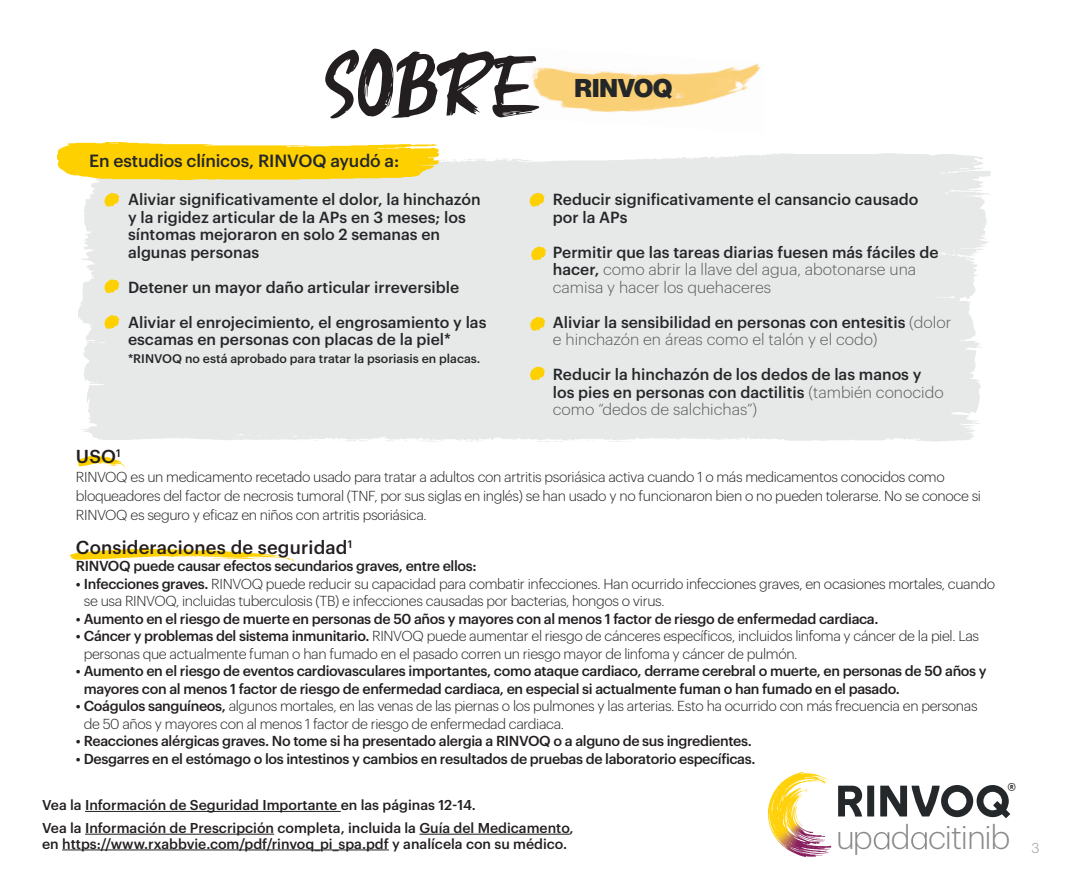
<style>
.page{position:relative;width:1071px;height:882px;background:#fff}
.page>*{position:absolute;margin:0;border:0;box-sizing:border-box;transform-origin:0 0}
.t1{font:84px "Upa Handwriting Latin";letter-spacing:-.03em;color:#231f20}
.t2{font:300 32.55px "Graphik";letter-spacing:-.035em;color:#8a8a8c}
.t3{font:900 25.2px "Neue Haas Display";color:#242729}
.t4{font:500 18.38px "Graphik";letter-spacing:.01em;color:#231f20}
.t5{font:500 18.03px "Graphik";color:#24272a;scale:.93 1}
.t6{font:500 17.32px "Graphik";letter-spacing:-.01em;color:#242729}
.t7{font:500 15.75px/17.5px "Graphik";color:#242729}
.t8{font:300 15.75px/17.5px "Graphik";color:#58595b}
.t9{font:300 14.17px/17.5px "Graphik";letter-spacing:-.025em;color:#231f20}
.t10{font:500 14.17px/17.5px "Graphik";letter-spacing:-.025em;color:#231f20}
.t11{font:500 14px/22.8px "Graphik";color:#231f20}
.t12{font:300 14px "Graphik";color:#949698}
.t13{font:500 12.25px "Graphik";color:#242729}
.s1{font-weight:500;color:#242729}
.s2{font-weight:300;color:#58595b}
.s3{font-weight:500}
</style>
<div class="page">
<div style="left:79px;top:153px;width:911px;height:289px;background:#e7e8e8"></div>
<img style="left:58px;top:142px;width:381px;height:37px">
<svg style="left:78px;top:456px;width:47px;height:12px"></svg>
<svg style="left:69px;top:549px;width:225px;height:12px"></svg>
<hr style="left:85px;top:811px;width:256px;height:1px;background:#231f20">
<hr style="left:85px;top:834px;width:189px;height:1px;background:#231f20">
<hr style="left:419px;top:834px;width:151px;height:1px;background:#231f20">
<hr style="left:62px;top:850px;width:327px;height:1px;background:#231f20">
<svg style="left:104px;top:193px;width:15px;height:14px"></svg>
<svg style="left:104px;top:279px;width:15px;height:14px"></svg>
<svg style="left:104px;top:315px;width:15px;height:14px"></svg>
<svg style="left:531px;top:247px;width:15px;height:13px"></svg>
<svg style="left:530px;top:367px;width:15px;height:13px"></svg>
<svg style="left:530px;top:193px;width:14px;height:14px"></svg>
<img style="left:531px;top:64px;width:230px;height:49px">
<svg style="left:530px;top:317px;width:15px;height:14px"></svg>
<div style="left:867px;top:786px;width:7px;height:30px;background:#25282a"></div>
<svg style="left:880px;top:785px;width:130px;height:33px"></svg>
<svg style="left:838px;top:786px;width:24px;height:31px"></svg>
<img style="left:768px;top:772px;width:36px;height:56px">
<svg style="left:874px;top:832px;width:15px;height:18px"></svg>
<svg style="left:911px;top:832px;width:16px;height:18px"></svg>
<h1 class="t1" style="left:324px;top:33px;width:218px">SOBRE</h1>
<h3 class="t3" style="left:575px;top:74px;width:99px">RINVOQ</h3>
<p class="t6" style="left:89px;top:148px;width:311px">En estudios clínicos, RINVOQ ayudó a:</p>
<p class="t7" style="left:128px;top:190px;width:354px">Aliviar significativamente el dolor, la hinchazón y la rigidez articular de la APs en 3 meses; los síntomas mejoraron en solo 2 semanas en algunas personas</p>
<p class="t7" style="left:128px;top:277px;width:333px">Detener un mayor daño articular irreversible</p>
<p class="t7" style="left:128px;top:312px;width:360px">Aliviar el enrojecimiento, el engrosamiento y las escamas en personas con placas de la piel*</p>
<p class="t13" style="left:128px;top:349px;width:354px">*RINVOQ no está aprobado para tratar la psoriasis en placas.</p>
<p class="t7" style="left:553px;top:190px;width:367px">Reducir significativamente el cansancio causado por la APs</p>
<p class="t8" style="left:553px;top:242px;width:387px"><span class="s1">Permitir que las tareas diarias fuesen más fáciles de hacer,</span> como abrir la llave del agua, abotonarse una camisa y hacer los quehaceres</p>
<p class="t7" style="left:553px;top:312px;width:400px">Aliviar la sensibilidad en personas con entesitis <span class="s2">(dolor e hinchazón en áreas como el talón y el codo)</span></p>
<p class="t7" style="left:553px;top:365px;width:392px">Reducir la hinchazón de los dedos de las manos y los pies en personas con dactilitis <span class="s2">(también conocido como “dedos de salchichas”)</span></p>
<p class="t4" style="left:76px;top:442px;width:46px">USO<sup>1</sup></p>
<p class="t9" style="left:76px;top:466px;width:907px;line-height:19.2px">RINVOQ es un medicamento recetado usado para tratar a adultos con artritis psoriásica activa cuando 1 o más medicamentos conocidos como bloqueadores del factor de necrosis tumoral (TNF, por sus siglas en inglés) se han usado y no funcionaron bien o no pueden tolerarse. No se conoce si<br>RINVOQ es seguro y eficaz en niños con artritis psoriásica.</p>
<p class="t4" style="left:76px;top:533px;width:278px">Consideraciones de seguridad<sup>1</sup></p>
<p class="t10" style="left:76px;top:556px;width:402px">RINVOQ puede causar efectos secundarios graves, entre ellos:</p>
<p class="t9" style="left:84px;top:574px;width:913px;text-indent:-8px"><span class="s3">• Infecciones graves.</span> RINVOQ puede reducir su capacidad para combatir infecciones. Han ocurrido infecciones graves, en ocasiones mortales, cuando se usa RINVOQ, incluidas tuberculosis (TB) e infecciones causadas por bacterias, hongos o virus.</p>
<p class="t10" style="left:76px;top:609px;width:804px">• Aumento en el riesgo de muerte en personas de 50 años y mayores con al menos 1 factor de riesgo de enfermedad cardiaca.</p>
<p class="t9" style="left:84px;top:626px;width:897px;text-indent:-8px"><span class="s3">• Cáncer y problemas del sistema inmunitario.</span> RINVOQ puede aumentar el riesgo de cánceres específicos, incluidos linfoma y cáncer de la piel. Las personas que actualmente fuman o han fumado en el pasado corren un riesgo mayor de linfoma y cáncer de pulmón.</p>
<p class="t10" style="left:84px;top:661px;width:904px;text-indent:-8px">• Aumento en el riesgo de eventos cardiovasculares importantes, como ataque cardiaco, derrame cerebral o muerte, en personas de 50 años y mayores con al menos 1 factor de riesgo de enfermedad cardiaca, en especial si actualmente fuman o han fumado en el pasado.</p>
<p class="t9" style="left:84px;top:696px;width:895px;text-indent:-8px"><span class="s3">• Coágulos sanguíneos,</span> algunos mortales, en las venas de las piernas o los pulmones y las arterias. Esto ha ocurrido con más frecuencia en personas de 50 años y mayores con al menos 1 factor de riesgo de enfermedad cardiaca.</p>
<p class="t10" style="left:76px;top:731px;width:678px">• Reacciones alérgicas graves. No tome si ha presentado alergia a RINVOQ o a alguno de sus ingredientes.</p>
<p class="t10" style="left:76px;top:749px;width:681px">• Desgarres en el estómago o los intestinos y cambios en resultados de pruebas de laboratorio específicas.</p>
<p class="t11" style="left:42px;top:792px;width:533px">Vea la Información de Seguridad Importante en las páginas 12-14.<br>Vea la Información de Prescripción completa, incluida la Guía del Medicamento,</p>
<p class="t11" style="left:42px;top:831px;width:526px">en https://www.rxabbvie.com/pdf/rinvoq_pi_spa.pdf y analícela con su médico.</p>
<p class="t5" style="left:1007px;top:776px;width:11px">®</p>
<h2 class="t2" style="left:836px;top:814px;width:176px">up d citinib</h2>
<p class="t12" style="left:1032px;top:838px;width:9px">3</p>
</div>
